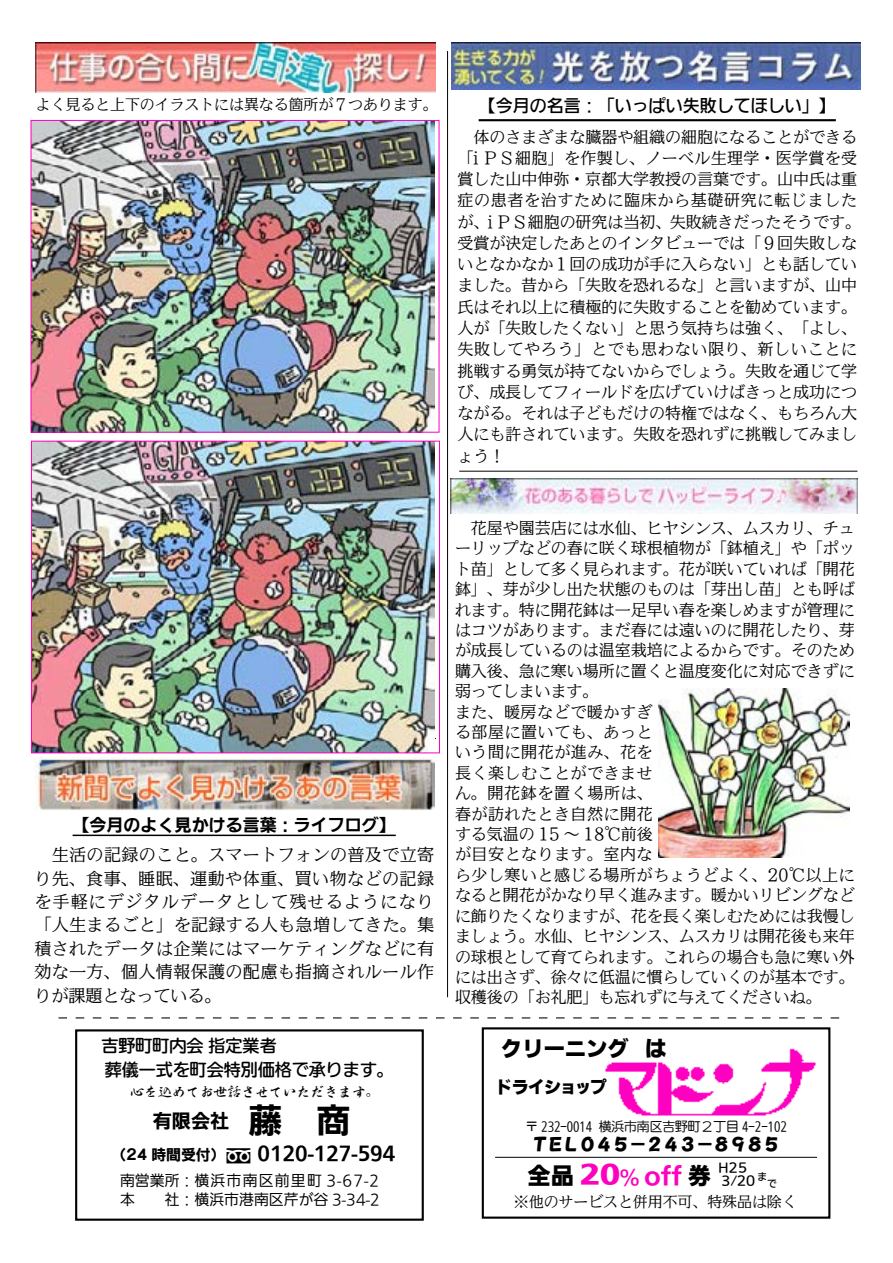
<style>
.page{position:relative;width:893px;height:1263px;background:#fff}
.page>*{position:absolute;margin:0;border:0;box-sizing:border-box;transform-origin:0 0}
.t1{font:23.4px "SUD Go Dsp IWA Eb";color:#000}
.t2{font:21.3px "PN Go IWA Hd";color:#000}
.t3{font:19.2px "S Pop IWA HW Ed";letter-spacing:-.125em;color:#000}
.t4{font:700 19.2px "SUD Go Dsp IWA";color:#000}
.t5{font:700 19.2px "Iwa UD Go Dsp Pro";color:#000}
.t6{font:100 16.95px/23.4px "Iwa UD Min Pro";letter-spacing:.025em;color:#000;text-align:justify}
.t7{font:500 16.95px "Iwa UDR Go Pro";color:#000}
.t8{font:500 16.95px "Iwa UD Go Dsp Pro";color:#000}
.t9{font:16.95px "SUD Go Dsp IWA HW Bd";color:#000}
.t10{font:16.95px "PN Go IWA Hd";letter-spacing:-.075em;color:#000}
.t11{font:100 15.9px/20.4px "Iwa UD Min Pro";letter-spacing:.005em;color:#000}
.t12{font:100 14.85px/19.2px "Iwa UD Go Hon Pro";color:#000}
.t13{font:100 14.85px "Iwa UD Min Pro";color:#000}
.t14{font:14.85px "SUD Min IWA HW Th";color:#000}
.t15{font:700 14.85px "PN Go IWA";color:#000}
.t16{font:13.8px "Hakusyu Gyosyo";color:#000}
.t17{font:12.75px "SUDRGIWA HW Th";color:#000}
.t18{font:500 12.75px/12.8px "SUDRGIWA";color:#000}
.t19{font:500 9.6px "SUDRGIWA";color:#000}
.s1{font-size:34.05px}
.s2{font-family:"SUD Go Dsp IWA";font-weight:800;font-size:25.5px;color:#fd00c0}
.s3{font-size:19.2px;color:#fd00c0}
.s4{color:#fd00c0}
</style>
<div class="page">
<svg style="left:58px;top:1017px;width:781px;height:1px"></svg>
<div style="left:482px;top:1027px;width:348px;height:192px;border:2px solid #000"></div>
<img style="left:605px;top:1048px;width:211px;height:68px">
<div style="left:75px;top:1029px;width:349px;height:192px;border:2px solid #000"></div>
<hr style="left:495px;top:1157px;width:322px;height:1px;background:#000">
<hr style="left:479px;top:119px;width:357px;height:2px;background:#000">
<img style="left:452px;top:43px;width:408px;height:47px">
<img style="left:36px;top:43px;width:399px;height:49px">
<hr style="left:447px;top:51px;width:1px;height:946px;background:#000">
<hr style="left:459px;top:471px;width:398px;height:1px;background:#000">
<hr style="left:38px;top:738px;width:398px;height:1px;background:#000">
<img style="left:450px;top:479px;width:407px;height:35px">
<img style="left:34px;top:757px;width:400px;height:53px">
<hr style="left:73px;top:835px;width:323px;height:1px;background:#000">
<img style="left:33px;top:122px;width:401px;height:308px">
<img style="left:33px;top:443px;width:401px;height:308px">
<div style="left:31px;top:441px;width:409px;height:312px;border:1px solid #fd00c0"></div>
<img style="left:658px;top:689px;width:191px;height:169px">
<p class="t13" style="left:36px;top:93px;width:403px">よく見ると上下のイラストには異なる箇所が７つあります。</p>
<p class="t8" style="left:479px;top:93px;width:359px">【今月の名言：「いっぱい失敗してほしい」】</p>
<p class="t11" style="left:457px;top:126px;width:405px;line-height:21.3px">　体のさまざまな臓器や組織の細胞になることができる「i ＰＳ細胞」を作製し、ノーベル生理学・医学賞を受賞した山中伸弥・京都大学教授の言葉です。山中氏は重症の患者を治すために臨床から基礎研究に転じましたが、i ＰＳ細胞の研究は当初、失敗続きだったそうです。受賞が決定したあとのインタビューでは「９回失敗しないとなかなか１回の成功が手に入らない」とも話していました。昔から「失敗を恐れるな」と言いますが、山中氏はそれ以上に積極的に失敗することを勧めています。人が「失敗したくない」と思う気持ちは強く、「よし、失敗してやろう」とでも思わない限り、新しいことに挑戦する勇気が持てないからでしょう。失敗を通じて学び、成長してフィールドを広げていけばきっと成功につながる。それは子どもだけの特権ではなく、もちろん大人にも許されています。失敗を恐れずに挑戦してみましょう！</p>
<p class="t9" style="left:73px;top:816px;width:325px">【今月のよく見かける言葉：ライフログ】</p>
<p class="t6" style="left:34px;top:843px;width:401px">　生活の記録のこと。スマートフォンの普及で立寄り先、食事、睡眠、運動や体重、買い物などの記録を手軽にデジタルデータとして残せるようになり「人生まるごと」を記録する人も急増してきた。集積されたデータは企業にはマーケティングなどに有効な一方、個人情報保護の配慮も指摘されルール作りが課題となっている。</p>
<p class="t7" style="left:101px;top:1033px;width:177px">吉野町町内会 指定業者</p>
<p class="t7" style="left:105px;top:1057px;width:291px">葬儀一式を町会特別価格で承ります。</p>
<p class="t16" style="left:131px;top:1084px;width:250px">心を込めてお世話させていただきます。</p>
<p class="t5" style="left:153px;top:1106px;width:199px">有限会社　<span class="s1">藤　商</span></p>
<p class="t12" style="left:120px;top:1171px;width:261px">南営業所：横浜市南区前里町 3-67-2本　　社：横浜市港南区芹が谷 3-34-2</p>
<p class="t15" style="left:111px;top:1147px;width:116px">（24 時間受付）</p>
<p class="t4" style="left:258px;top:1144px;width:139px">0120-127-594</p>
<p class="t11" style="left:455px;top:518px;width:401px">　花屋や園芸店には水仙、ヒヤシンス、ムスカリ、チューリップなどの春に咲く球根植物が「鉢植え」や「ポット苗」として多く見られます。花が咲いていれば「開花鉢」、芽が少し出た状態のものは「芽出し苗」とも呼ばれます。特に開花鉢は一足早い春を楽しめますが管理にはコツがあります。まだ春には遠いのに開花したり、芽が成長しているのは温室栽培によるからです。そのため購入後、急に寒い場所に置くと温度変化に対応できずに弱ってしまいます。<br>また、暖房などで暖かすぎ<br>る部屋に置いても、あっと<br>いう間に開花が進み、花を<br>長く楽しむことができませ<br>ん。開花鉢を置く場所は、<br>春が訪れたとき自然に開花<br>する気温の 15 ～ 18℃前後<br>が目安となります。室内な<br>ら少し寒いと感じる場所がちょうどよく、20℃以上になると開花がかなり早く進みます。暖かいリビングなどに飾りたくなりますが、花を長く楽しむためには我慢しましょう。水仙、ヒヤシンス、ムスカリは開花後も来年の球根として育てられます。これらの場合も急に寒い外には出さず、徐々に低温に慣らしていくのが基本です。収穫後の「お礼肥」も忘れずに与えてくださいね。</p>
<h2 class="t2" style="left:501px;top:1038px;width:167px">クリーニング は</h2>
<p class="t10" style="left:496px;top:1078px;width:113px">ドライショップ</p>
<p class="t17" style="left:525px;top:1120px;width:263px">〒 232-0014 横浜市南区吉野町２丁目 4-2-102</p>
<p class="t3" style="left:531px;top:1134px;width:252px">ＴＥＬ０４５－２４３－８９８５</p>
<p class="t18" style="left:527px;top:1162px;width:241px;text-indent:191px">H25<br>　　　　　　　　　　　　 　　 3/20 <sup>ま</sup></p>
<h1 class="t1" style="left:527px;top:1163px;width:185px">全品 <span class="s2">20</span><span class="s3">％</span> <span class="s4">off</span> 券</h1>
<p class="t19" style="left:767px;top:1178px;width:11px">で</p>
<p class="t14" style="left:514px;top:1194px;width:284px">※他のサービスと併用不可、特殊品は除く</p>
</div>
